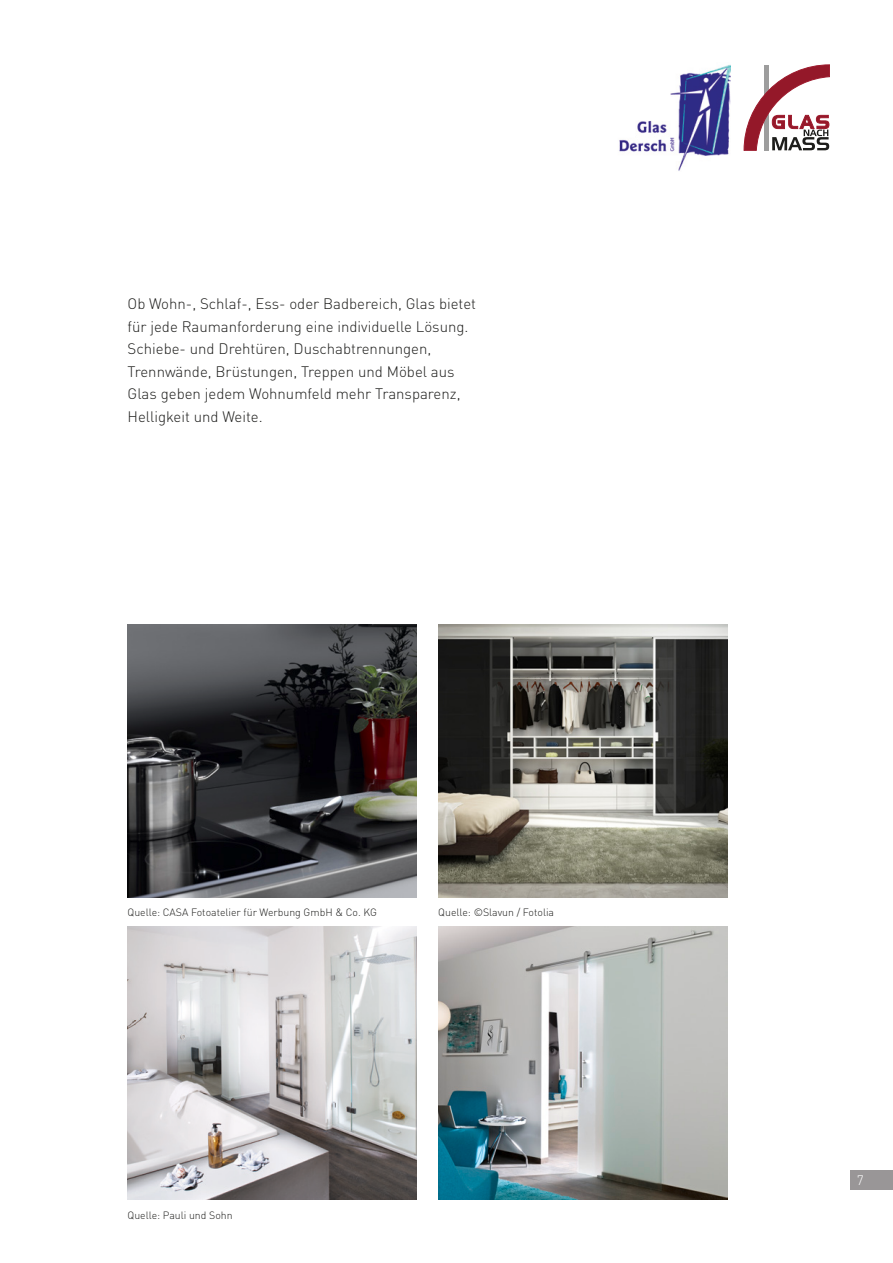
<style>
.page{position:relative;width:893px;height:1263px;background:#fff}
.page>*{position:absolute;margin:0;border:0;box-sizing:border-box;transform-origin:0 0}
.t1{font:300 15px/22.5px "DINOT";color:#1d1d1b}
.t2{font:300 13.5px "DINOT";color:#fff}
.t3{font:300 10.5px "DINOT";color:#1d1d1b}
</style>
<div class="page">
<img style="left:438px;top:927px;width:289px;height:272px">
<img style="left:439px;top:625px;width:289px;height:272px">
<img style="left:128px;top:625px;width:288px;height:272px">
<img style="left:128px;top:927px;width:288px;height:272px">
<svg style="left:744px;top:65px;width:86px;height:86px"></svg>
<img style="left:619px;top:65px;width:112px;height:106px">
<div style="left:850px;top:1170px;width:43px;height:19px;background:#999697"></div>
<p class="t1" style="left:128px;top:292px;width:350px">Ob Wohn-, Schlaf-, Ess- oder Badbereich, Glas bietet für jede Raumanforderung eine individuelle Lösung.<br>Schiebe- und Drehtüren, Duschabtrennungen, Trennwände, Brüstungen, Treppen und Möbel aus Glas geben jedem Wohnumfeld mehr Transparenz, Helligkeit und Weite.</p>
<p class="t3" style="left:128px;top:905px;width:251px">Quelle: CASA Fotoatelier für Werbung GmbH &amp; Co. KG</p>
<p class="t3" style="left:438px;top:905px;width:117px">Quelle: ©Slavun / Fotolia</p>
<p class="t3" style="left:128px;top:1209px;width:107px">Quelle: Pauli und Sohn</p>
<p class="t2" style="left:857px;top:1171px;width:8px">7</p>
</div>
